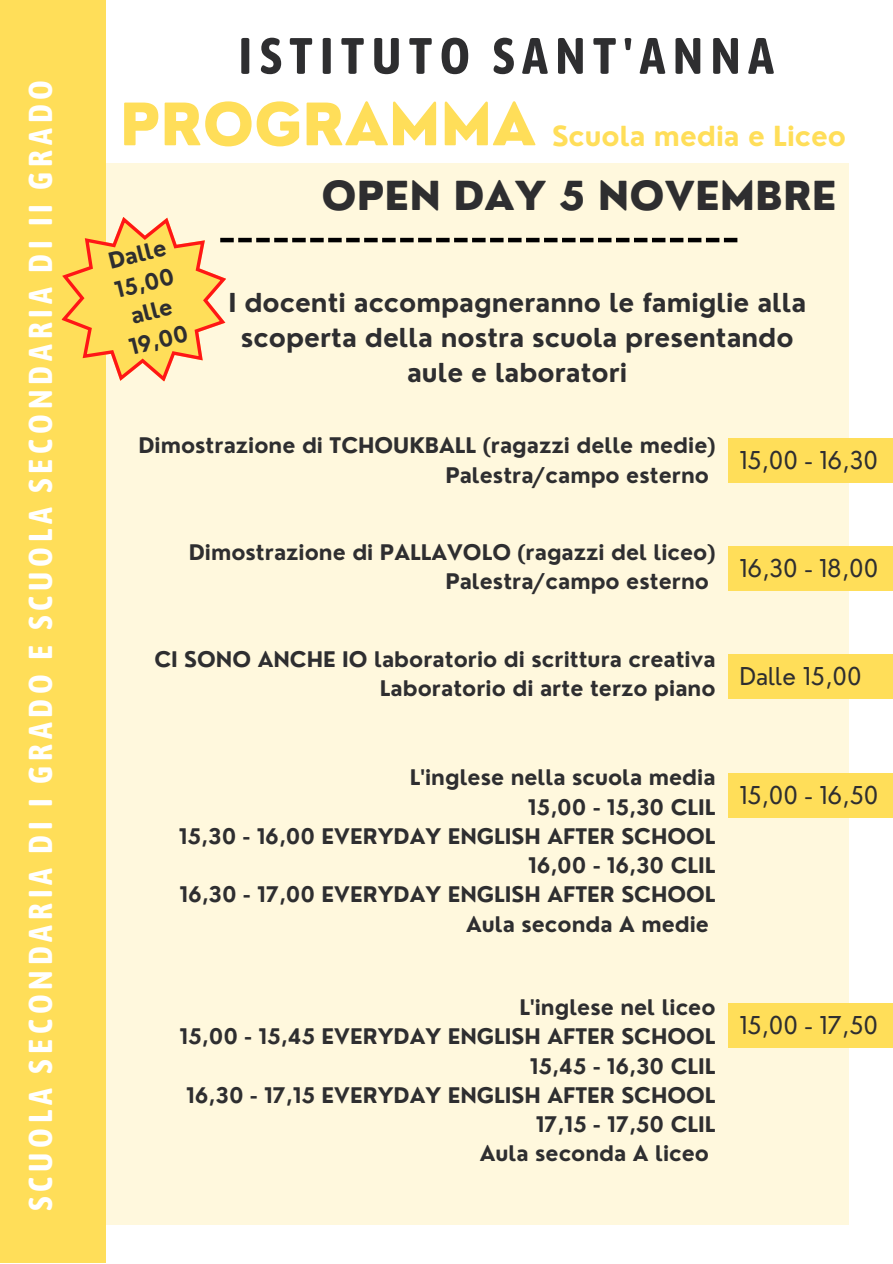
<style>
.page{position:relative;width:893px;height:1264px;background:#fff}
.page>*{position:absolute;margin:0;border:0;box-sizing:border-box;transform-origin:0 0}
.t1{font:800 57px "Nourd";color:#ffde59}
.t2{font:700 51px "Asap Condensed";letter-spacing:.15em;color:#2e2e30}
.t3{font:800 39px "Nourd";color:#2e2e30}
.t4{font:700 33px "Asap Condensed";letter-spacing:.15em;color:#fff}
.t5{font:700 27px "Nourd";color:#ffde59}
.t6{font:700 25.5px/34.8px "Nourd";color:#2e2e30;text-align:center}
.t7{font:24px "Nourd";color:#2e2e30}
.t8{font:700 21.6px/29.4px "Nourd";color:#2e2e30;text-align:center}
.t9{font:700 21px/29.2px "Nourd";color:#2e2e30}
</style>
<div class="page">
<div style="left:79px;top:163px;width:770px;height:1061px;background:#fff8dd"></div>
<div style="left:0;top:0;width:106px;height:1262px;background:#ffde59"></div>
<svg style="left:61px;top:217px;width:186px;height:165px"></svg>
<hr style="left:220px;top:238px;width:14px;height:4px;background:#000">
<hr style="left:238px;top:238px;width:14px;height:4px;background:#000">
<hr style="left:256px;top:238px;width:14px;height:4px;background:#000">
<hr style="left:274px;top:238px;width:14px;height:4px;background:#000">
<hr style="left:292px;top:238px;width:14px;height:4px;background:#000">
<hr style="left:310px;top:238px;width:13px;height:4px;background:#000">
<hr style="left:328px;top:238px;width:13px;height:4px;background:#000">
<hr style="left:346px;top:238px;width:13px;height:4px;background:#000">
<hr style="left:364px;top:238px;width:13px;height:4px;background:#000">
<hr style="left:382px;top:238px;width:13px;height:4px;background:#000">
<hr style="left:400px;top:238px;width:13px;height:4px;background:#000">
<hr style="left:418px;top:238px;width:13px;height:4px;background:#000">
<hr style="left:436px;top:238px;width:13px;height:4px;background:#000">
<hr style="left:454px;top:238px;width:13px;height:4px;background:#000">
<hr style="left:472px;top:238px;width:13px;height:4px;background:#000">
<hr style="left:490px;top:238px;width:13px;height:4px;background:#000">
<hr style="left:508px;top:238px;width:13px;height:4px;background:#000">
<hr style="left:526px;top:238px;width:13px;height:4px;background:#000">
<hr style="left:544px;top:238px;width:13px;height:4px;background:#000">
<hr style="left:562px;top:238px;width:13px;height:4px;background:#000">
<hr style="left:580px;top:238px;width:13px;height:4px;background:#000">
<hr style="left:598px;top:238px;width:13px;height:4px;background:#000">
<hr style="left:616px;top:238px;width:13px;height:4px;background:#000">
<hr style="left:634px;top:238px;width:13px;height:4px;background:#000">
<hr style="left:652px;top:238px;width:13px;height:4px;background:#000">
<hr style="left:670px;top:238px;width:13px;height:4px;background:#000">
<hr style="left:688px;top:238px;width:13px;height:4px;background:#000">
<hr style="left:705px;top:238px;width:14px;height:4px;background:#000">
<hr style="left:723px;top:238px;width:14px;height:4px;background:#000">
<div style="left:728px;top:438px;width:164px;height:45px;background:#ffde59"></div>
<div style="left:728px;top:546px;width:164px;height:45px;background:#ffde59"></div>
<div style="left:728px;top:654px;width:164px;height:45px;background:#ffde59"></div>
<div style="left:728px;top:773px;width:164px;height:44px;background:#ffde59"></div>
<div style="left:728px;top:1002px;width:164px;height:45px;background:#ffde59"></div>
<h3 class="t4" style="left:21px;top:1210px;width:1132px;rotate:-90deg">SCUOLA SECONDARIA DI I GRADO E SCUOLA SECONDARIA DI II GRADO</h3>
<h2 class="t2" style="left:239px;top:26px;width:536px">ISTITUTO SANT'ANNA</h2>
<h1 class="t1" style="left:120px;top:88px;width:417px">PROGRAMMA</h1>
<p class="t5" style="left:552px;top:119px;width:295px">Scuola media e Liceo</p>
<p class="t8" style="left:104px;top:247px;width:62px;rotate:-14deg">Dalle<br>15,00 alle<br>19,00</p>
<h3 class="t3" style="left:321px;top:171px;width:516px">OPEN DAY 5 NOVEMBRE</h3>
<p class="t6" style="left:228px;top:285px;width:579px">I docenti accompagneranno le famiglie alla scoperta della nostra scuola presentando aule e laboratori</p>
<p class="t9" style="left:445px;top:431px;width:272px;text-indent:-307px">Dimostrazione di TCHOUKBALL (ragazzi delle medie)<br>Palestra/campo esterno</p>
<p class="t9" style="left:445px;top:537px;width:272px;text-indent:-256px">Dimostrazione di PALLAVOLO (ragazzi del liceo)<br>Palestra/campo esterno</p>
<p class="t7" style="left:739px;top:445px;width:140px">15,00 - 16,30</p>
<p class="t7" style="left:739px;top:553px;width:140px">16,30 - 18,00</p>
<p class="t9" style="left:380px;top:644px;width:483px;text-indent:-225px">CI SONO ANCHE IO laboratorio di scrittura creativa<br>Laboratorio di arte terzo piano <sup>Dalle</sup> <sup>15,00</sup></p>
<p class="t9" style="left:410px;top:762px;width:307px">L'inglese nella scuola media</p>
<p class="t9" style="left:528px;top:792px;width:189px">15,00 - 15,30 CLIL</p>
<p class="t9" style="left:179px;top:821px;width:538px">15,30 - 16,00 EVERYDAY ENGLISH AFTER SCHOOL</p>
<p class="t9" style="left:528px;top:850px;width:189px">16,00 - 16,30 CLIL</p>
<p class="t9" style="left:179px;top:879px;width:537px">16,30 - 17,00 EVERYDAY ENGLISH AFTER SCHOOL</p>
<p class="t9" style="left:466px;top:909px;width:244px">Aula seconda A medie</p>
<p class="t7" style="left:739px;top:779px;width:140px">15,00 - 16,50</p>
<p class="t9" style="left:519px;top:992px;width:197px">L'inglese nel liceo</p>
<p class="t9" style="left:179px;top:1021px;width:537px">15,00 - 15,45 EVERYDAY ENGLISH AFTER SCHOOL</p>
<p class="t9" style="left:530px;top:1050px;width:187px">15,45 - 16,30 CLIL</p>
<p class="t9" style="left:186px;top:1080px;width:530px">16,30 - 17,15 EVERYDAY ENGLISH AFTER SCHOOL</p>
<p class="t9" style="left:535px;top:1109px;width:181px">17,15 - 17,50 CLIL</p>
<p class="t9" style="left:480px;top:1138px;width:231px">Aula seconda A liceo</p>
<p class="t7" style="left:739px;top:1009px;width:140px">15,00 - 17,50</p>
</div>
